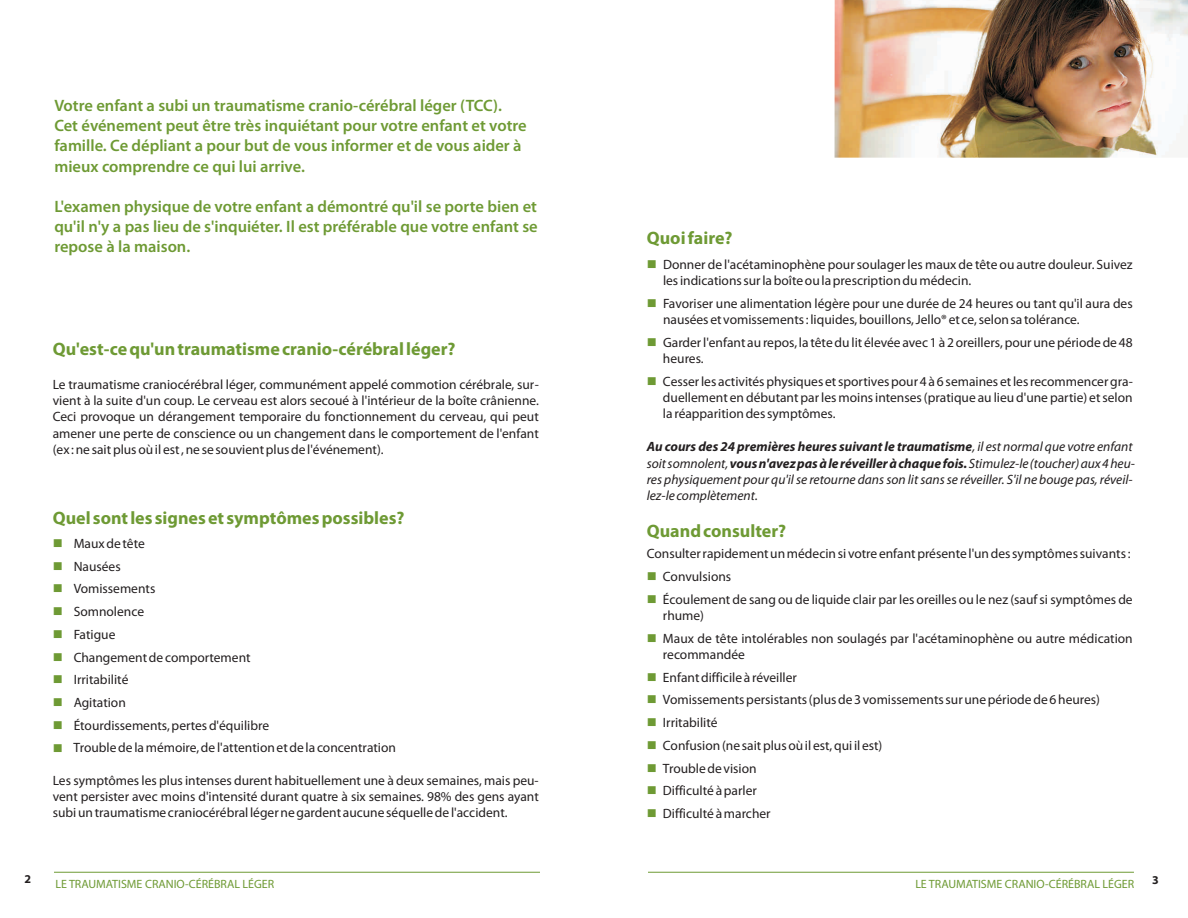
<style>
.page{position:relative;width:1188px;height:918px;background:#fff}
.page>*{position:absolute;margin:0;border:0;box-sizing:border-box;transform-origin:0 0}
.t1{font:700 18px "Myriad Pro";color:#6e9a34}
.t2{font:600 16.5px/20.2px "Myriad Pro";color:#6e9a34}
.t3{font:13.5px/22.6px "Myriad Pro";color:#231f20}
.t4{font:italic 13.5px/16.4px "Myriad Pro";color:#231f20}
.t5{font:13.5px/22.6px "Wingdings";color:#6e9a34;text-align:justify}
.t6{font:12px "Myriad Pro";color:#6e9a34}
.t7{font:700 12px "Myriad Pro";color:#231f20}
.s1{font-weight:700}
</style>
<div class="page">
<hr style="left:54px;top:872px;width:486px;height:1px;background:#6e9a34">
<hr style="left:648px;top:872px;width:486px;height:1px;background:#6e9a34">
<img style="left:835px;top:0;width:353px;height:158px">
<p class="t2" style="left:54px;top:97px;width:474px">Votre enfant a subi un traumatisme cranio-cérébral léger (TCC).<br>Cet événement peut être très inquiétant pour votre enfant et votre famille. Ce dépliant a pour but de vous informer et de vous aider à mieux comprendre ce qui lui arrive.</p>
<p class="t2" style="left:54px;top:198px;width:485px;text-align:justify">L'examen physique de votre enfant a démontré qu'il se porte bien et qu'il n'y a pas lieu de s'inquiéter. Il est préférable que votre enfant se repose à la maison.</p>
<h1 class="t1" style="left:53px;top:342px;width:404px">Qu'est-ce qu'un traumatisme cranio-cérébral léger?</h1>
<p class="t3" style="left:53px;top:378px;width:488px;line-height:16.2px;text-align:justify">Le traumatisme craniocérébral léger, communément appelé commotion cérébrale, sur&shy;vient à la suite d'un coup. Le cerveau est alors secoué à l'intérieur de la boîte crânienne.<br>Ceci provoque un dérangement temporaire du fonctionnement du cerveau, qui peut amener une perte de conscience ou un changement dans le comportement de l'enfant (ex : ne sait plus où il est , ne se souvient plus de l'événement).</p>
<h1 class="t1" style="left:53px;top:510px;width:353px">Quel sont les signes et symptômes possibles?</h1>
<p class="t5" style="left:53px;top:556px;width:62px">■ ■ ■ ■ ■ ■ ■ ■ ■</p>
<p class="t3" style="left:74px;top:533px;width:324px">Maux de tête<br>Nausées<br>Vomissements<br>Somnolence<br>Fatigue<br>Changement de comportement<br>Irritabilité<br>Agitation<br>Étourdissements, pertes d'équilibre<br>Trouble de la mémoire, de l'attention et de la concentration</p>
<p class="t3" style="left:53px;top:773px;width:488px;line-height:16.2px;text-align:justify">Les symptômes les plus intenses durent habituellement une à deux semaines, mais peu&shy;vent persister avec moins d'intensité durant quatre à six semaines. 98% des gens ayant subi un traumatisme craniocérébral léger ne gardent aucune séquelle de l'accident.</p>
<p class="t5" style="left:53px;top:533px;width:62px">■</p>
<h1 class="t1" style="left:647px;top:231px;width:87px">Quoi faire?</h1>
<p class="t3" style="left:663px;top:257px;width:471px;line-height:16.2px">Donner de l'acétaminophène pour soulager les maux de tête ou autre douleur. Suivez les indications sur la boîte ou la prescription du médecin.</p>
<p class="t3" style="left:663px;top:296px;width:471px;line-height:16.2px">Favoriser une alimentation légère pour une durée de 24 heures ou tant qu'il aura des nausées et vomissements : liquides, bouillons, Jello® et ce, selon sa tolérance.</p>
<p class="t3" style="left:663px;top:335px;width:471px;line-height:16.2px">Garder l'enfant au repos, la tête du lit élevée avec 1 à 2 oreillers, pour une période de 48 heures.</p>
<p class="t3" style="left:663px;top:374px;width:471px;line-height:16.2px;text-align:justify">Cesser les activités physiques et sportives pour 4 à 6 semaines et les recommencer gra&shy;duellement en débutant par les moins intenses (pratique au lieu d'une partie) et selon la réapparition des symptômes.</p>
<p class="t4" style="left:647px;top:439px;width:490px"><span class="s1">Au cours des 24 premières heures suivant le traumatisme</span>, il est normal que votre enfant soit somnolent, <span class="s1">vous n'avez pas à le réveiller à chaque fois.</span>Stimulez-le (toucher) aux 4 heu&shy;res physiquement pour qu'il se retourne dans son lit sans se réveiller. S'il ne bouge pas, réveil&shy;lez-le complètement.</p>
<p class="t5" style="left:647px;top:254px;width:62px">■</p>
<p class="t5" style="left:647px;top:292px;width:62px">■</p>
<p class="t5" style="left:647px;top:331px;width:62px">■</p>
<p class="t5" style="left:647px;top:370px;width:62px">■</p>
<h1 class="t1" style="left:647px;top:524px;width:141px">Quand consulter?</h1>
<p class="t3" style="left:663px;top:544px;width:471px;text-indent:-16px">Consulter rapidement un médecin si votre enfant présente l'un des symptômes suivants :<br>Convulsions<br>Écoulement de sang ou de liquide clair par les oreilles ou le nez (sauf si symptômes de</p>
<p class="t3" style="left:663px;top:605px;width:471px">rhume)<br>Maux de tête intolérables non soulagés par l'acétaminophène ou autre médication</p>
<p class="t3" style="left:663px;top:644px;width:439px">recommandée<br>Enfant difficile à réveiller<br>Vomissements persistants (plus de 3 vomissements sur une période de 6 heures)<br>Irritabilité<br>Confusion (ne sait plus où il est, qui il est)<br>Trouble de vision<br>Difficulté à parler<br>Difficulté à marcher</p>
<p class="t5" style="left:647px;top:628px;width:62px">■</p>
<p class="t5" style="left:647px;top:666px;width:62px">■ ■ ■ ■ ■ ■ ■</p>
<p class="t7" style="left:25px;top:874px;width:8px">2</p>
<p class="t7" style="left:1152px;top:875px;width:8px">3</p>
<p class="t6" style="left:55px;top:879px;width:220px">LE TRAUMATISME CRANIO-CÉRÉBRAL LÉGER</p>
<p class="t6" style="left:915px;top:879px;width:220px">LE TRAUMATISME CRANIO-CÉRÉBRAL LÉGER</p>
</div>
